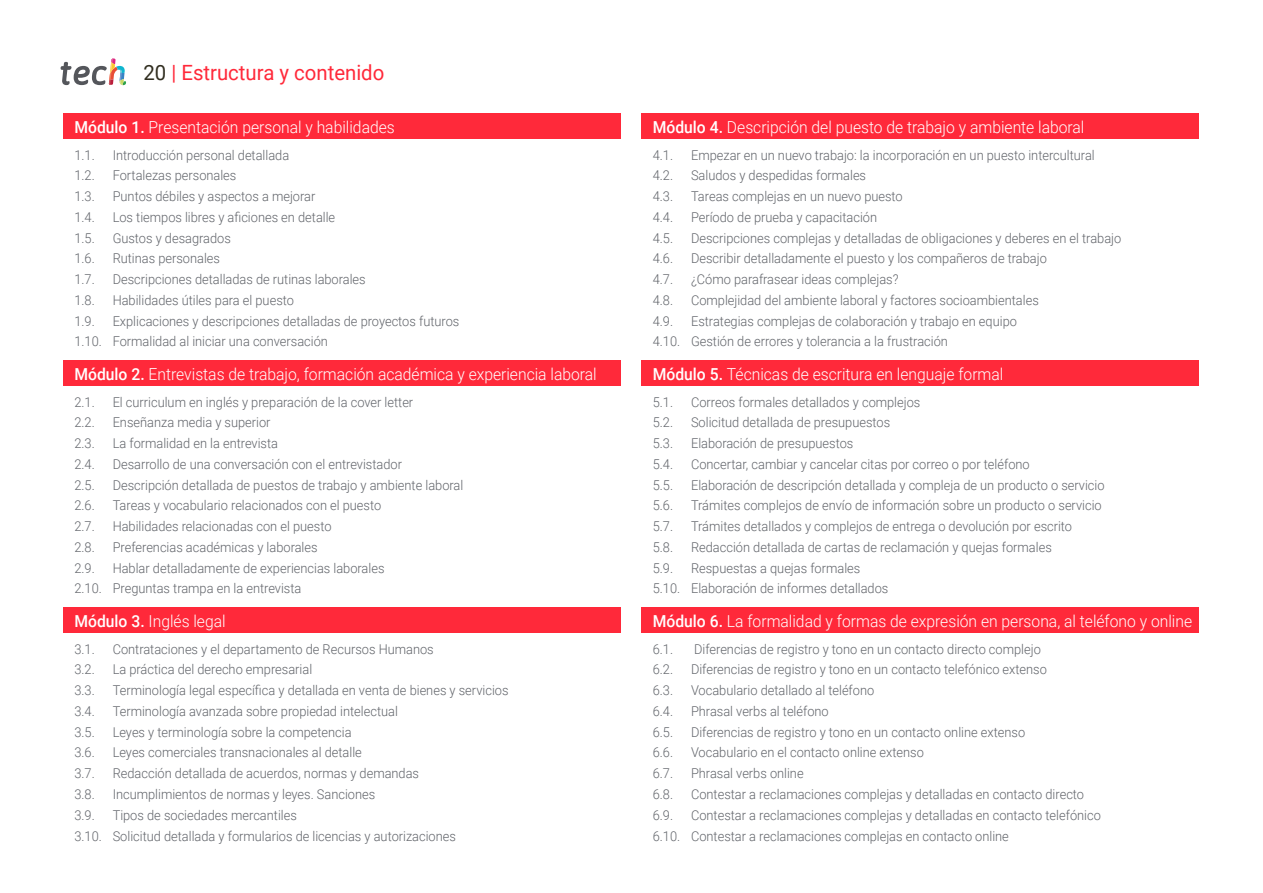
<style>
.page{position:relative;width:1263px;height:893px;background:#fff}
.page>*{position:absolute;margin:0;border:0;box-sizing:border-box;transform-origin:0 0}
.t1{font:21px "Roboto";color:#ff293a}
.t2{font:300 16.5px "Roboto";color:#fff;scale:.95 1}
.t3{font:300 13.5px/20.7px "Roboto";color:#61646a;scale:.95 1}
.s1{color:#312e20}
.s2{font-weight:500}
</style>
<div class="page">
<div style="left:63px;top:114px;width:558px;height:25px;background:#ff293a"></div>
<div style="left:63px;top:361px;width:558px;height:25px;background:#ff293a"></div>
<div style="left:63px;top:608px;width:558px;height:25px;background:#ff293a"></div>
<div style="left:642px;top:114px;width:557px;height:25px;background:#ff293a"></div>
<div style="left:642px;top:361px;width:557px;height:25px;background:#ff293a"></div>
<div style="left:642px;top:608px;width:557px;height:25px;background:#ff293a"></div>
<svg style="left:61px;top:58px;width:65px;height:28px"></svg>
<h1 class="t1" style="left:144px;top:57px;width:242px"><span class="s1">20</span> | Estructura y contenido</h1>
<p class="t2" style="left:74px;top:115px;width:339px"><span class="s2">Módulo 1.</span> Presentación personal y habilidades</p>
<p class="t3" style="left:74px;top:144px;width:23px">1.1.</p>
<p class="t3" style="left:113px;top:144px;width:187px">Introducción personal detallada</p>
<p class="t3" style="left:74px;top:165px;width:23px">1.2.</p>
<p class="t3" style="left:113px;top:165px;width:132px">Fortalezas personales</p>
<p class="t3" style="left:74px;top:185px;width:23px">1.3.</p>
<p class="t3" style="left:113px;top:185px;width:215px">Puntos débiles y aspectos a mejorar</p>
<p class="t3" style="left:74px;top:206px;width:23px">1.4.</p>
<p class="t3" style="left:113px;top:206px;width:236px">Los tiempos libres y aficiones en detalle</p>
<p class="t3" style="left:74px;top:227px;width:23px">1.5.</p>
<p class="t3" style="left:113px;top:227px;width:126px">Gustos y desagrados</p>
<p class="t3" style="left:74px;top:248px;width:23px">1.6.</p>
<p class="t3" style="left:113px;top:248px;width:114px">Rutinas personales</p>
<p class="t3" style="left:74px;top:268px;width:23px">1.7.</p>
<p class="t3" style="left:113px;top:268px;width:268px">Descripciones detalladas de rutinas laborales</p>
<p class="t3" style="left:74px;top:289px;width:23px">1.8.</p>
<p class="t3" style="left:113px;top:289px;width:192px">Habilidades útiles para el puesto</p>
<p class="t3" style="left:74px;top:310px;width:23px">1.9.</p>
<p class="t3" style="left:74px;top:310px;width:407px;text-indent:38px">Explicaciones y descripciones detalladas de proyectos futuros<br>1.10. Formalidad al iniciar una conversación</p>
<p class="t2" style="left:74px;top:362px;width:551px"><span class="s2">Módulo 2.</span> Entrevistas de trabajo, formación académica y experiencia laboral</p>
<p class="t3" style="left:74px;top:391px;width:23px">2.1.</p>
<p class="t3" style="left:113px;top:391px;width:318px">El curriculum en inglés y preparación de la cover letter</p>
<p class="t3" style="left:74px;top:412px;width:23px">2.2.</p>
<p class="t3" style="left:113px;top:412px;width:168px">Enseñanza media y superior</p>
<p class="t3" style="left:74px;top:433px;width:23px">2.3.</p>
<p class="t3" style="left:113px;top:433px;width:176px">La formalidad en la entrevista</p>
<p class="t3" style="left:74px;top:453px;width:23px">2.4.</p>
<p class="t3" style="left:113px;top:453px;width:306px">Desarrollo de una conversación con el entrevistador</p>
<p class="t3" style="left:74px;top:474px;width:23px">2.5.</p>
<p class="t3" style="left:113px;top:474px;width:371px">Descripción detallada de puestos de trabajo y ambiente laboral</p>
<p class="t3" style="left:74px;top:495px;width:23px">2.6.</p>
<p class="t3" style="left:113px;top:495px;width:284px">Tareas y vocabulario relacionados con el puesto</p>
<p class="t3" style="left:74px;top:515px;width:23px">2.7.</p>
<p class="t3" style="left:113px;top:515px;width:232px">Habilidades relacionadas con el puesto</p>
<p class="t3" style="left:74px;top:536px;width:23px">2.8.</p>
<p class="t3" style="left:113px;top:536px;width:217px">Preferencias académicas y laborales</p>
<p class="t3" style="left:74px;top:557px;width:23px">2.9.</p>
<p class="t3" style="left:74px;top:557px;width:328px;text-indent:38px">Hablar detalladamente de experiencias laborales<br>2.10. Preguntas trampa en la entrevista</p>
<p class="t2" style="left:74px;top:609px;width:161px"><span class="s2">Módulo 3.</span> Inglés legal</p>
<p class="t3" style="left:74px;top:638px;width:23px">3.1.</p>
<p class="t3" style="left:113px;top:638px;width:339px">Contrataciones y el departamento de Recursos Humanos</p>
<p class="t3" style="left:74px;top:659px;width:23px">3.2.</p>
<p class="t3" style="left:113px;top:659px;width:211px">La práctica del derecho empresarial</p>
<p class="t3" style="left:74px;top:680px;width:23px">3.3.</p>
<p class="t3" style="left:113px;top:680px;width:418px">Terminología legal específica y detallada en venta de bienes y servicios</p>
<p class="t3" style="left:74px;top:700px;width:23px">3.4.</p>
<p class="t3" style="left:113px;top:700px;width:302px">Terminología avanzada sobre propiedad intelectual</p>
<p class="t3" style="left:74px;top:721px;width:23px">3.5.</p>
<p class="t3" style="left:113px;top:721px;width:253px">Leyes y terminología sobre la competencia</p>
<p class="t3" style="left:74px;top:742px;width:23px">3.6.</p>
<p class="t3" style="left:113px;top:742px;width:264px">Leyes comerciales transnacionales al detalle</p>
<p class="t3" style="left:74px;top:763px;width:23px">3.7.</p>
<p class="t3" style="left:113px;top:763px;width:324px">Redacción detallada de acuerdos, normas y demandas</p>
<p class="t3" style="left:74px;top:783px;width:23px">3.8.</p>
<p class="t3" style="left:113px;top:783px;width:278px">Incumplimientos de normas y leyes. Sanciones</p>
<p class="t3" style="left:74px;top:804px;width:23px">3.9.</p>
<p class="t3" style="left:74px;top:804px;width:403px;text-indent:38px">Tipos de sociedades mercantiles<br>3.10. Solicitud detallada y formularios de licencias y autorizaciones</p>
<p class="t2" style="left:653px;top:115px;width:456px"><span class="s2">Módulo 4.</span> Descripción del puesto de trabajo y ambiente laboral</p>
<p class="t3" style="left:653px;top:144px;width:23px">4.1.</p>
<p class="t3" style="left:691px;top:144px;width:426px">Empezar en un nuevo trabajo: la incorporación en un puesto intercultural</p>
<p class="t3" style="left:653px;top:165px;width:23px">4.2.</p>
<p class="t3" style="left:691px;top:165px;width:186px">Saludos y despedidas formales</p>
<p class="t3" style="left:653px;top:185px;width:23px">4.3.</p>
<p class="t3" style="left:691px;top:185px;width:224px">Tareas complejas en un nuevo puesto</p>
<p class="t3" style="left:653px;top:206px;width:23px">4.4.</p>
<p class="t3" style="left:691px;top:206px;width:197px">Período de prueba y capacitación</p>
<p class="t3" style="left:653px;top:227px;width:23px">4.5.</p>
<p class="t3" style="left:691px;top:227px;width:454px">Descripciones complejas y detalladas de obligaciones y deberes en el trabajo</p>
<p class="t3" style="left:653px;top:248px;width:23px">4.6.</p>
<p class="t3" style="left:691px;top:248px;width:376px">Describir detalladamente el puesto y los compañeros de trabajo</p>
<p class="t3" style="left:653px;top:268px;width:23px">4.7.</p>
<p class="t3" style="left:691px;top:268px;width:220px">¿Cómo parafrasear ideas complejas?</p>
<p class="t3" style="left:653px;top:289px;width:23px">4.8.</p>
<p class="t3" style="left:691px;top:289px;width:368px">Complejidad del ambiente laboral y factores socioambientales</p>
<p class="t3" style="left:653px;top:310px;width:23px">4.9.</p>
<p class="t3" style="left:653px;top:310px;width:385px;text-indent:38px">Estrategias complejas de colaboración y trabajo en equipo<br>4.10. Gestión de errores y tolerancia a la frustración</p>
<p class="t2" style="left:653px;top:362px;width:371px"><span class="s2">Módulo 5.</span> Técnicas de escritura en lenguaje formal</p>
<p class="t3" style="left:653px;top:391px;width:23px">5.1.</p>
<p class="t3" style="left:691px;top:391px;width:243px">Correos formales detallados y complejos</p>
<p class="t3" style="left:653px;top:412px;width:23px">5.2.</p>
<p class="t3" style="left:691px;top:412px;width:211px">Solicitud detallada de presupuestos</p>
<p class="t3" style="left:653px;top:433px;width:23px">5.3.</p>
<p class="t3" style="left:691px;top:433px;width:172px">Elaboración de presupuestos</p>
<p class="t3" style="left:653px;top:453px;width:23px">5.4.</p>
<p class="t3" style="left:691px;top:453px;width:358px">Concertar, cambiar y cancelar citas por correo o por teléfono</p>
<p class="t3" style="left:653px;top:474px;width:23px">5.5.</p>
<p class="t3" style="left:691px;top:474px;width:437px">Elaboración de descripción detallada y compleja de un producto o servicio</p>
<p class="t3" style="left:653px;top:495px;width:23px">5.6.</p>
<p class="t3" style="left:691px;top:495px;width:434px">Trámites complejos de envío de información sobre un producto o servicio</p>
<p class="t3" style="left:653px;top:515px;width:23px">5.7.</p>
<p class="t3" style="left:691px;top:515px;width:403px">Trámites detallados y complejos de entrega o devolución por escrito</p>
<p class="t3" style="left:653px;top:536px;width:23px">5.8.</p>
<p class="t3" style="left:691px;top:536px;width:381px">Redacción detallada de cartas de reclamación y quejas formales</p>
<p class="t3" style="left:653px;top:557px;width:23px">5.9.</p>
<p class="t3" style="left:653px;top:557px;width:250px;text-indent:38px">Respuestas a quejas formales<br>5.10. Elaboración de informes detallados</p>
<p class="t2" style="left:653px;top:609px;width:569px"><span class="s2">Módulo 6.</span> La formalidad y formas de expresión en persona, al teléfono y online</p>
<p class="t3" style="left:653px;top:638px;width:23px">6.1.</p>
<p class="t3" style="left:694px;top:638px;width:366px">Diferencias de registro y tono en un contacto directo complejo</p>
<p class="t3" style="left:653px;top:659px;width:23px">6.2.</p>
<p class="t3" style="left:691px;top:659px;width:376px">Diferencias de registro y tono en un contacto telefónico extenso</p>
<p class="t3" style="left:653px;top:680px;width:23px">6.3.</p>
<p class="t3" style="left:691px;top:680px;width:194px">Vocabulario detallado al teléfono</p>
<p class="t3" style="left:653px;top:700px;width:23px">6.4.</p>
<p class="t3" style="left:691px;top:700px;width:146px">Phrasal verbs al teléfono</p>
<p class="t3" style="left:653px;top:721px;width:23px">6.5.</p>
<p class="t3" style="left:691px;top:721px;width:353px">Diferencias de registro y tono en un contacto online extenso</p>
<p class="t3" style="left:653px;top:742px;width:23px">6.6.</p>
<p class="t3" style="left:691px;top:742px;width:247px">Vocabulario en el contacto online extenso</p>
<p class="t3" style="left:653px;top:763px;width:23px">6.7.</p>
<p class="t3" style="left:691px;top:763px;width:120px">Phrasal verbs online</p>
<p class="t3" style="left:653px;top:783px;width:23px">6.8.</p>
<p class="t3" style="left:691px;top:783px;width:415px">Contestar a reclamaciones complejas y detalladas en contacto directo</p>
<p class="t3" style="left:653px;top:804px;width:23px">6.9.</p>
<p class="t3" style="left:653px;top:804px;width:473px;text-indent:38px">Contestar a reclamaciones complejas y detalladas en contacto telefónico<br>6.10. Contestar a reclamaciones complejas en contacto online</p>
</div>
